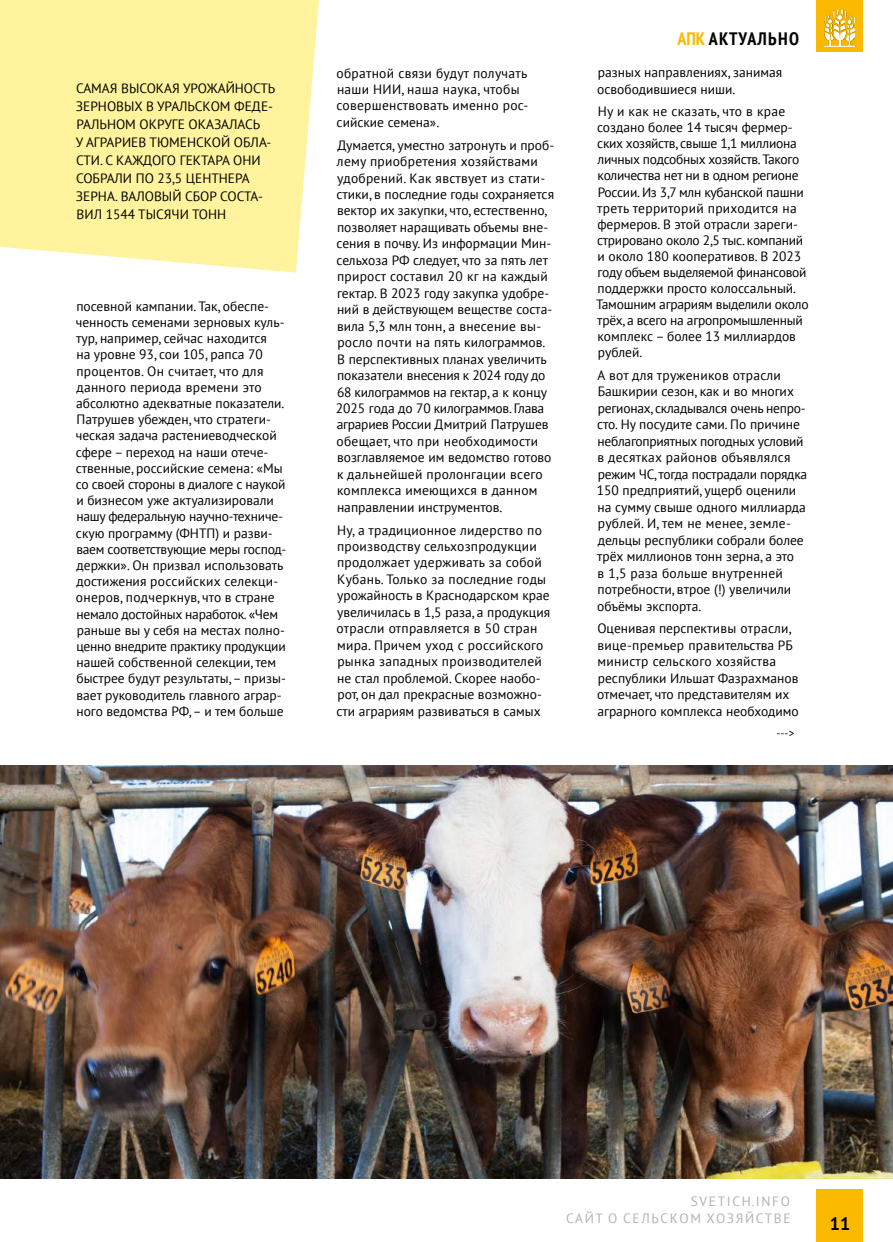
<style>
.page{position:relative;width:893px;height:1242px;background:#fff}
.page>*{position:absolute;margin:0;border:0;box-sizing:border-box;transform-origin:0 0}
.t1{font:700 condensed 18px "PT Sans";letter-spacing:.05em;color:#000}
.t2{font:700 18px "PT Sans";color:#000}
.t3{font:13.5px/16.5px "PT Sans";color:#000}
.t4{font:13.5px/16px "PT Sans";letter-spacing:-.02em;color:#000}
.t5{font:13.5px/16.5px "PT Sans";letter-spacing:.02em;color:#000}
.t6{font:13.5px/16.2px "PT Sans";letter-spacing:.12em;color:#b1b2b3;text-align:right}
.t7{font:11.4px "PT Sans";color:#000}
.s1{color:#fbb900}
</style>
<div class="page">
<div style="left:816px;top:1189px;width:47px;height:53px;background:#fbb900"></div>
<div style="left:816px;top:0;width:47px;height:52px;background:#fbb900"></div>
<img style="left:825px;top:10px;width:30px;height:36px">
<svg style="left:0;top:0;width:319px;height:273px;background:#fff4a4"></svg>
<img style="left:0;top:765px;width:893px;height:413px">
<h1 class="t1" style="left:677px;top:27px;width:123px"><span class="s1">АПК</span> АКТУАЛЬНО</h1>
<p class="t5" style="left:337px;top:64px;width:193px">обратной связи будут получать наши НИИ, наша наука, чтобы совершенствовать именно рос&shy;сийские семена».</p>
<p class="t3" style="left:336px;top:136px;width:220px">Думается, уместно затронуть и проб&shy;лему приобретения хозяйствами удобрений. Как явствует из стати&shy;стики, в последние годы сохраняется вектор их закупки, что, естественно, позволяет наращивать объемы вне&shy;сения в почву. Из информации Мин&shy;сельхоза РФ следует, что за пять лет прирост составил 20 кг на каждый гектар. В 2023 году закупка удобре&shy;ний в действующем веществе соста&shy;вила 5,3 млн тонн, а внесение вы&shy;росло почти на пять килограммов.<br>В перспективных планах увеличить показатели внесения к 2024 году до 68 килограммов на гектар, а к концу 2025 года до 70 килограммов. Глава аграриев России Дмитрий Патрушев обещает, что при необходимости возглавляемое им ведомство готово к дальнейшей пролонгации всего комплекса имеющихся в данном направлении инструментов.</p>
<p class="t3" style="left:337px;top:521px;width:215px">Ну, а традиционное лидерство по производству сельхозпродукции продолжает удерживать за собой<br>Кубань. Только за последние годы урожайность в Краснодарском крае увеличилась в 1,5 раза, а продукция отрасли отправляется в 50 стран мира. Причем уход с российского рынка западных производителей не стал проблемой. Скорее наобо&shy;рот, он дал прекрасные возможно&shy;сти аграриям развиваться в самых</p>
<p class="t3" style="left:76px;top:79px;width:201px;line-height:18px">САМАЯ ВЫСОКАЯ УРОЖАЙНОСТЬ<br>ЗЕРНОВЫХ В УРАЛЬСКОМ ФЕДЕ-<br>РАЛЬНОМ ОКРУГЕ ОКАЗАЛАСЬ<br>У АГРАРИЕВ ТЮМЕНСКОЙ ОБЛА-<br>СТИ. С КАЖДОГО ГЕКТАРА ОНИ<br>СОБРАЛИ ПО 23,5 ЦЕНТНЕРА<br>ЗЕРНА. ВАЛОВЫЙ СБОР СОСТА-<br>ВИЛ 1544 ТЫСЯЧИ ТОНН</p>
<p class="t3" style="left:597px;top:64px;width:187px">разных направлениях, занимая освободившиеся ниши.</p>
<p class="t4" style="left:596px;top:103px;width:214px">Ну и как не сказать, что в крае создано более 14 тысяч фермер&shy;ских хозяйств, свыше 1,1 миллиона личных подсобных хозяйств. Такого количества нет ни в одном регионе<br>России. Из 3,7 млн кубанской пашни треть территорий приходится на фермеров. В этой отрасли зареги&shy;стрировано около 2,5 тыс. компаний и около 180 кооперативов. В 2023 году объем выделяемой финансовой поддержки просто колоссальный.<br>Тамошним аграриям выделили около трёх, а всего на агропромышленный комплекс – более 13 миллиардов рублей.</p>
<p class="t3" style="left:597px;top:366px;width:212px">А вот для тружеников отрасли<br>Башкирии сезон, как и во многих регионах, складывался очень непро&shy;сто. Ну посудите сами. По причине неблагоприятных погодных условий в десятках районов объявлялся режим ЧС, тогда пострадали порядка<br>150 предприятий, ущерб оценили на сумму свыше одного миллиарда рублей. И, тем не менее, земле&shy;дельцы республики собрали более трёх миллионов тонн зерна, а это<br>в 1,5 раза больше внутренней потребности, втрое (!) увеличили объёмы экспорта.</p>
<p class="t3" style="left:597px;top:620px;width:203px">Оценивая перспективы отрасли, вице-премьер правительства РБ министр сельского хозяйства республики Ильшат Фазрахманов отмечает, что представителям их аграрного комплекса необходимо</p>
<p class="t7" style="left:776px;top:726px;width:19px">---&gt;</p>
<p class="t3" style="left:76px;top:297px;width:212px">посевной кампании. Так, обеспе&shy;ченность семенами зерновых куль&shy;тур, например, сейчас находится<br>на уровне 93, сои 105, рапса 70 процентов. Он считает, что для данного периода времени это абсолютно адекватные показатели.<br>Патрушев убежден, что стратеги&shy;ческая задача растениеводческой сфере – переход на наши отече&shy;ственные, российские семена: «Мы со своей стороны в диалоге с наукой и бизнесом уже актуализировали нашу федеральную научно-техниче&shy;скую программу (ФНТП) и разви&shy;ваем соответствующие меры господ&shy;держки». Он призвал использовать достижения российских селекци&shy;онеров, подчеркнув, что в стране немало достойных наработок. «Чем раньше вы у себя на местах полно&shy;ценно внедрите практику продукции нашей собственной селекции, тем быстрее будут результаты, – призы&shy;вает руководитель главного аграр&shy;ного ведомства РФ, – и тем больше</p>
<p class="t6" style="left:566px;top:1193px;width:226px">SVETICH.INFO<br>САЙТ О СЕЛЬСКОМ ХОЗЯЙСТВЕ</p>
<h1 class="t2" style="left:830px;top:1211px;width:22px">11</h1>
</div>
